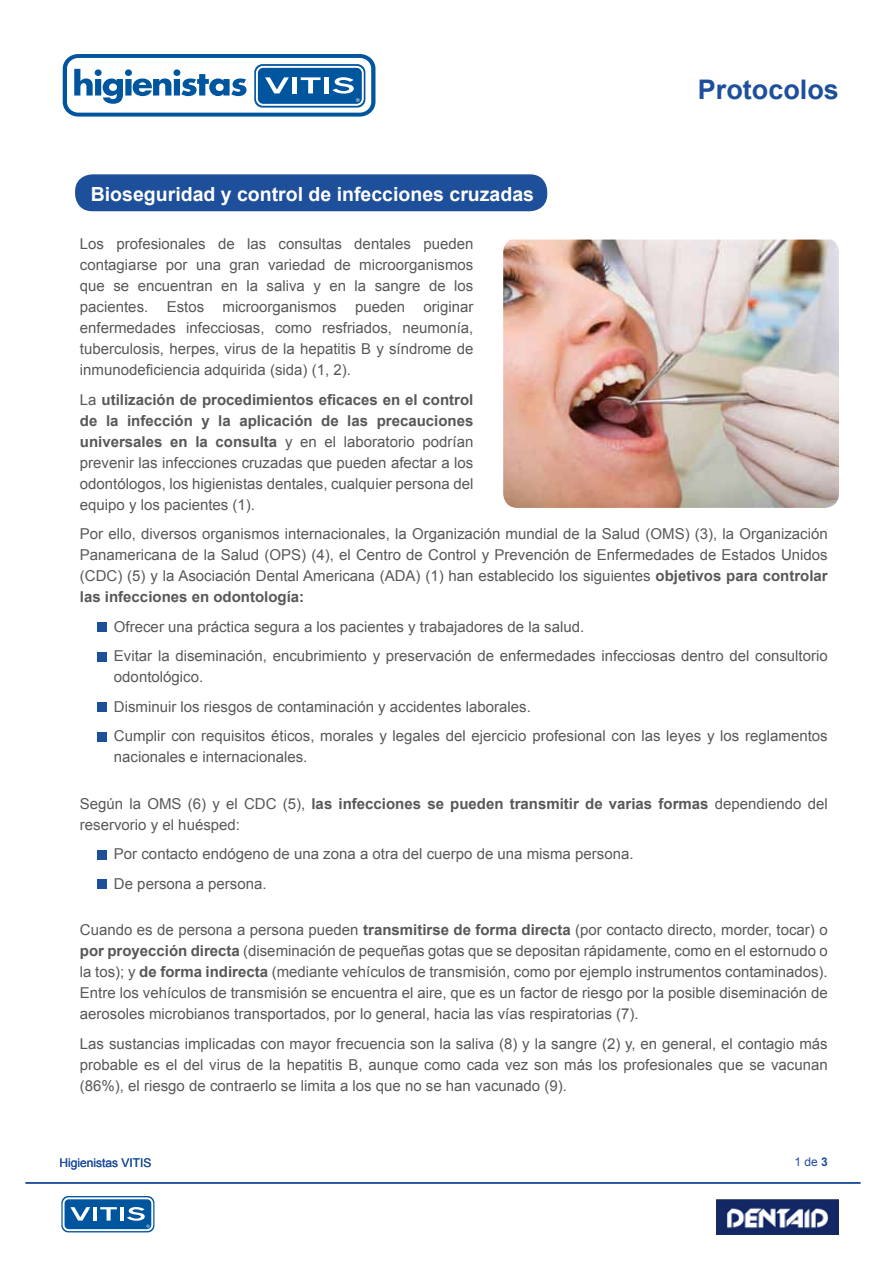
<style>
.page{position:relative;width:893px;height:1263px;background:#fff}
.page>*{position:absolute;margin:0;border:0;box-sizing:border-box;transform-origin:0 0}
.t1{font:700 27px "Arial";color:#1e4f9b}
.t2{font:700 19.5px "Arial";color:#fff}
.t3{font:15px/21px "Arial";color:#58585a;text-align:justify}
.t4{font:12px "Arial";color:#1e4f9b}
.s1{font-weight:700}
</style>
<div class="page">
<img style="left:716px;top:1199px;width:123px;height:36px">
<svg style="left:61px;top:1196px;width:93px;height:36px"></svg>
<svg style="left:63px;top:1197px;width:90px;height:34px"></svg>
<svg style="left:63px;top:54px;width:312px;height:63px"></svg>
<hr style="left:26px;top:1182px;width:834px;height:2px;background:#1e4f9b">
<div style="left:97px;top:622px;width:9px;height:10px;background:#1e4f9b"></div>
<div style="left:97px;top:652px;width:9px;height:9px;background:#1e4f9b"></div>
<div style="left:97px;top:702px;width:9px;height:10px;background:#1e4f9b"></div>
<div style="left:97px;top:732px;width:9px;height:9px;background:#1e4f9b"></div>
<div style="left:97px;top:850px;width:9px;height:9px;background:#1e4f9b"></div>
<div style="left:97px;top:879px;width:9px;height:10px;background:#1e4f9b"></div>
<div style="left:76px;top:175px;width:470px;height:35px;background:#1e4f9b;border-radius:16px"></div>
<div style="left:75px;top:174px;width:472px;height:37px;border:2px solid #1e4f9b;border-radius:16px"></div>
<img style="left:503px;top:240px;width:336px;height:268px">
<h2 class="t2" style="left:91px;top:181px;width:445px">Bioseguridad y control de infecciones cruzadas</h2>
<h1 class="t1" style="left:698px;top:72px;width:143px">Protocolos</h1>
<p class="t3" style="left:80px;top:233px;width:395px">Los profesionales de las consultas dentales pueden contagiarse por una gran variedad de microorganismos que se encuentran en la saliva y en la sangre de los pacientes. Estos microorganismos pueden originar enfermedades infecciosas, como resfriados, neumonía, tuberculosis, herpes, virus de la hepatitis B y síndrome de inmunodeficiencia adquirida (sida) (1, 2).</p>
<p class="t3" style="left:80px;top:389px;width:395px">La <span class="s1">utilización de procedimientos eficaces en el control de la infección y la aplicación de las precauciones universales en la consulta</span> y en el laboratorio podrían prevenir las infecciones cruzadas que pueden afectar a los odontólogos, los higienistas dentales, cualquier persona del equipo y los pacientes (1).</p>
<p class="t3" style="left:80px;top:523px;width:749px">Por ello, diversos organismos internacionales, la Organización mundial de la Salud (OMS) (3), la Organización Panamericana de la Salud (OPS) (4), el Centro de Control y Prevención de Enfermedades de Estados Unidos (CDC) (5) y la Asociación Dental Americana (ADA) (1) han establecido los siguientes <span class="s1">objetivos para controlar las infecciones en odontología:</span></p>
<p class="t3" style="left:114px;top:612px;width:715px;line-height:29.5px">Ofrecer una práctica segura a los pacientes y trabajadores de la salud.<br>Evitar la diseminación, encubrimiento y preservación de enfermedades infecciosas dentro del consultorio</p>
<p class="t3" style="left:114px;top:662px;width:715px;line-height:29.5px;text-align:left">odontológico.<br>Disminuir los riesgos de contaminación y accidentes laborales.<br>Cumplir con requisitos éticos, morales y legales del ejercicio profesional con las leyes y los reglamentos</p>
<p class="t3" style="left:114px;top:746px;width:195px">nacionales e internacionales.</p>
<p class="t3" style="left:80px;top:793px;width:749px">Según la OMS (6) y el CDC (5), <span class="s1">las infecciones se pueden transmitir de varias formas</span> dependiendo del reservorio y el huésped:</p>
<p class="t3" style="left:114px;top:839px;width:521px;line-height:29.5px">Por contacto endógeno de una zona a otra del cuerpo de una misma persona.<br>De persona a persona.</p>
<p class="t3" style="left:80px;top:919px;width:749px">Cuando es de persona a persona pueden <span class="s1">transmitirse de forma directa</span> (por contacto directo, morder, tocar) o <span class="s1">por proyección directa</span> (diseminación de pequeñas gotas que se depositan rápidamente, como en el estornudo o la tos); y <span class="s1">de forma indirecta</span> (mediante vehículos de transmisión, como por ejemplo instrumentos contaminados).<br>Entre los vehículos de transmisión se encuentra el aire, que es un factor de riesgo por la posible diseminación de aerosoles microbianos transportados, por lo general, hacia las vías respiratorias (7).</p>
<p class="t3" style="left:80px;top:1033px;width:749px">Las sustancias implicadas con mayor frecuencia son la saliva (8) y la sangre (2) y, en general, el contagio más probable es el del virus de la hepatitis B, aunque como cada vez son más los profesionales que se vacunan (86%), el riesgo de contraerlo se limita a los que no se han vacunado (9).</p>
<p class="t4" style="left:60px;top:1154px;width:94px">Higienistas VITIS</p>
<p class="t4" style="left:794px;top:1154px;width:35px">1 de <span class="s1">3</span></p>
</div>
